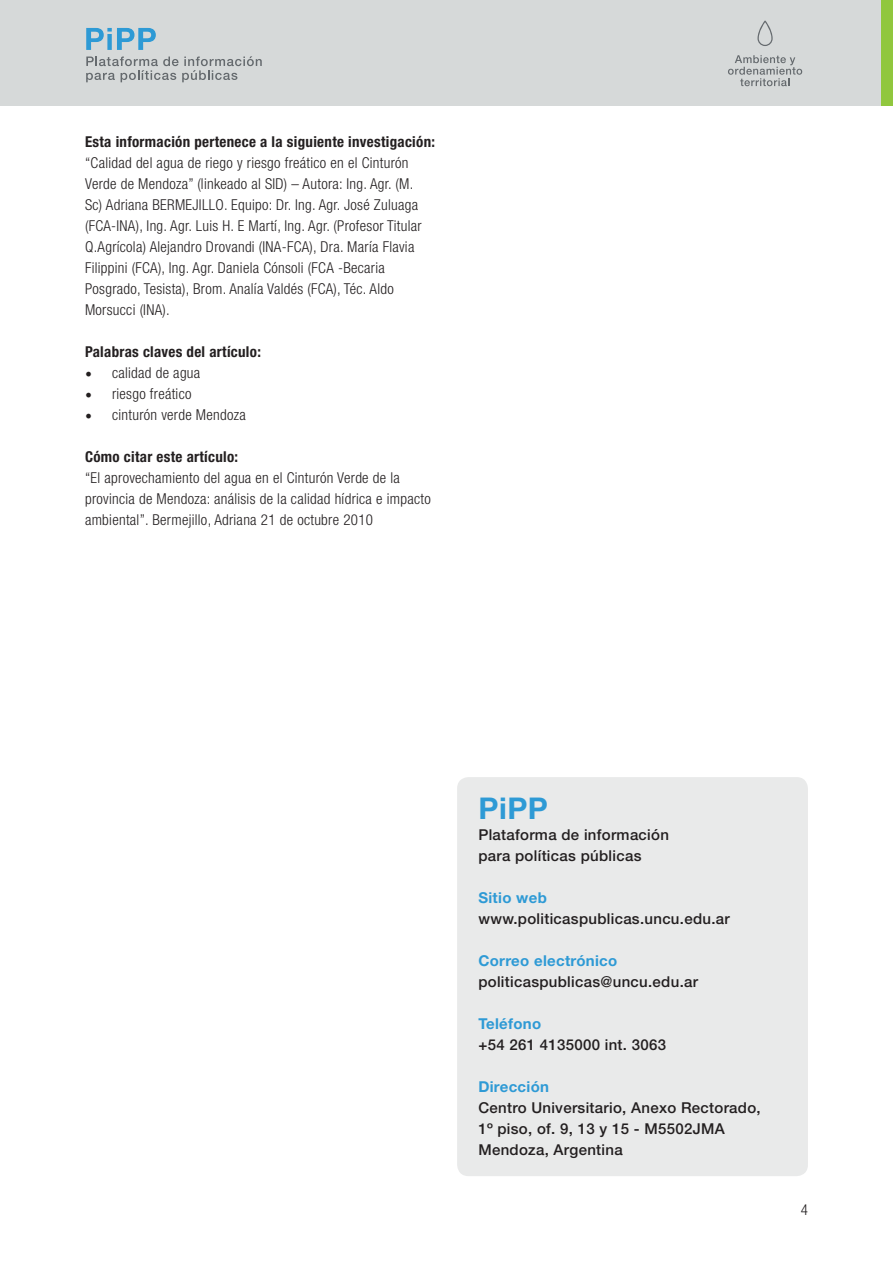
<style>
.page{position:relative;width:893px;height:1263px;background:#fff}
.page>*{position:absolute;margin:0;border:0;box-sizing:border-box;transform-origin:0 0}
.t1{font:700 30px "Helvetica Neue LT Std";color:#2e9ad5}
.t2{font:300 condensed 15px/21px "Helvetica Neue LT Std";letter-spacing:.02em;color:#231f20}
.t3{font:500 15px/21px "Helvetica Neue LT Std";letter-spacing:.02em;color:#231f20}
.t4{font:700 condensed 15px "Helvetica Neue LT Std";letter-spacing:.02em;color:#231f20}
.t5{font:700 15px "Helvetica Neue LT Std";letter-spacing:.02em;color:#2e9ad5}
.s1{font-family:"Minion Pro";font-weight:400;font-stretch:normal;font-size:18px}
</style>
<div class="page">
<div style="left:0;top:0;width:893px;height:105px;background:#d6d9d9"></div>
<div style="left:881px;top:0;width:12px;height:105px;background:#90c73e"></div>
<svg style="left:757px;top:21px;width:16px;height:25px"></svg>
<svg style="left:728px;top:55px;width:74px;height:31px"></svg>
<svg style="left:86px;top:28px;width:70px;height:22px"></svg>
<svg style="left:86px;top:56px;width:176px;height:26px"></svg>
<div style="left:457px;top:777px;width:351px;height:399px;background:#e9eaea;border-radius:11px"></div>
<p class="t4" style="left:85px;top:133px;width:352px">Esta información pertenece a la siguiente investigación:</p>
<p class="t2" style="left:85px;top:152px;width:338px">“Calidad del agua de riego y riesgo freático en el Cinturón Verde de Mendoza” (linkeado al SID) – Autora: Ing. Agr. (M.<br>Sc) Adriana BERMEJILLO. Equipo: Dr. Ing. Agr. José Zuluaga (FCA-INA), Ing. Agr. Luis H. E Martí, Ing. Agr. (Profesor Titular Q.Agrícola) Alejandro Drovandi (INA-FCA), Dra. María Flavia Filippini (FCA), Ing. Agr. Daniela Cónsoli (FCA -Becaria Posgrado, Tesista), Brom. Analía Valdés (FCA), Téc. Aldo Morsucci (INA).</p>
<p class="t4" style="left:85px;top:343px;width:177px">Palabras claves del artículo:</p>
<p class="t2" style="left:85px;top:362px;width:117px"><span class="s1">•</span> calidad de agua</p>
<p class="t2" style="left:85px;top:383px;width:108px"><span class="s1">•</span> riesgo freático</p>
<p class="t2" style="left:85px;top:404px;width:162px"><span class="s1">•</span> cinturón verde Mendoza</p>
<p class="t4" style="left:85px;top:448px;width:155px">Cómo citar este artículo:</p>
<p class="t2" style="left:85px;top:467px;width:347px">“El aprovechamiento del agua en el Cinturón Verde de la provincia de Mendoza: análisis de la calidad hídrica e impacto ambiental”. Bermejillo, Adriana 21 de octubre 2010</p>
<h1 class="t1" style="left:478px;top:790px;width:71px">PiPP</h1>
<p class="t3" style="left:478px;top:824px;width:192px">Plataforma de información para políticas públicas</p>
<p class="t5" style="left:478px;top:888px;width:70px">Sitio web</p>
<p class="t3" style="left:478px;top:908px;width:253px">www.politicaspublicas.uncu.edu.ar</p>
<p class="t5" style="left:478px;top:951px;width:140px">Correo electrónico</p>
<p class="t3" style="left:478px;top:971px;width:221px">politicaspublicas@uncu.edu.ar</p>
<p class="t5" style="left:478px;top:1014px;width:64px">Teléfono</p>
<p class="t3" style="left:478px;top:1034px;width:189px">+54 261 4135000 int. 3063</p>
<p class="t5" style="left:478px;top:1077px;width:72px">Dirección</p>
<p class="t3" style="left:478px;top:1097px;width:284px">Centro Universitario, Anexo Rectorado,<br>1º piso, of. 9, 13 y 15 - M5502JMA<br>Mendoza, Argentina</p>
<p class="t2" style="left:801px;top:1199px;width:9px">4</p>
</div>
